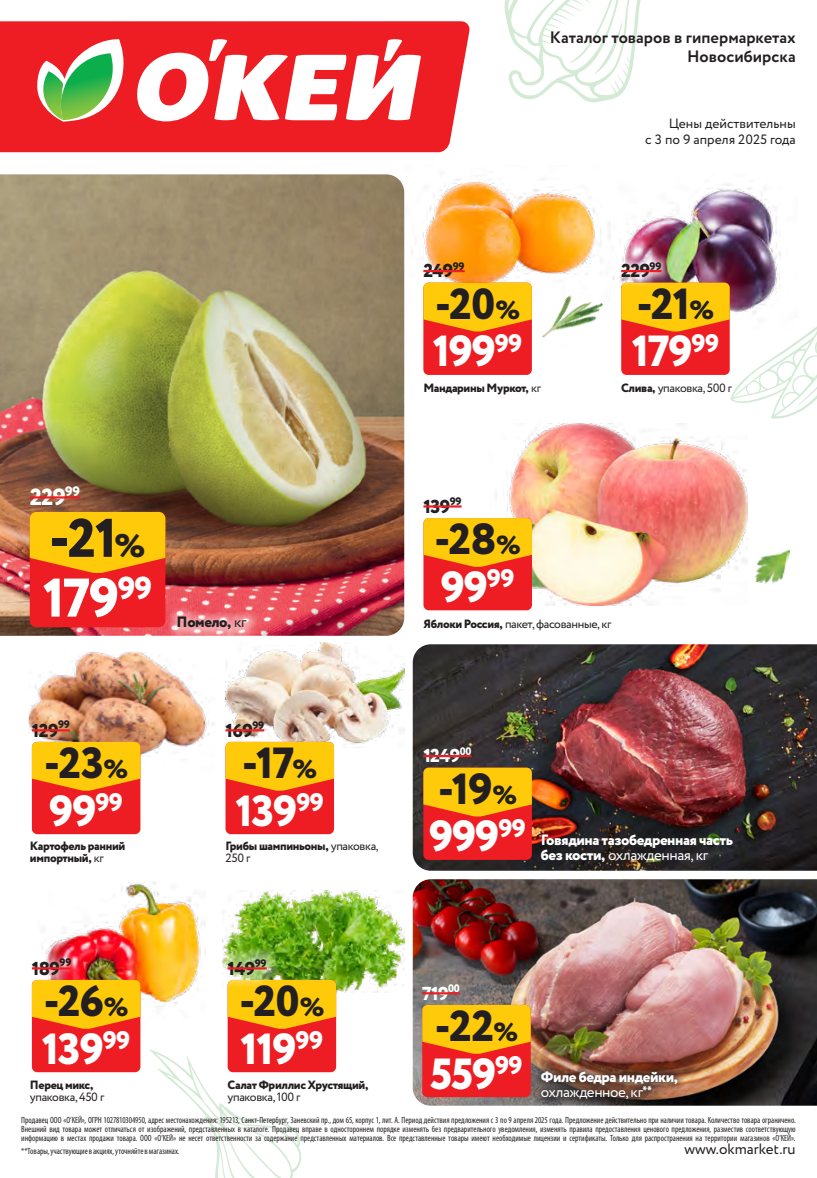
<style>
.page{position:relative;width:817px;height:1178px;background:#fff}
.page>*{position:absolute;margin:0;border:0;box-sizing:border-box;transform-origin:0 0}
.t1{font:800 54.3px "Circe";color:#231f20}
.t2{font:800 54.3px "Circe";color:#fff}
.t3{font:800 43.5px "Circe";letter-spacing:-.03em;color:#fff}
.t4{font:800 43.5px "Circe";letter-spacing:-.015em;color:#231f20}
.t5{font:800 31.65px "Circe";color:#fff}
.t6{font:800 23.4px "Circe";color:#fff}
.t7{font:800 18.75px "Circe";letter-spacing:-.03em;color:#231f20}
.t8{font:800 18.75px "Circe";letter-spacing:-.03em;color:#fff}
.t9{font:700 16.5px/19.8px "Circe";color:#231f20;text-align:right}
.t10{font:800 15px/15px "Circe";letter-spacing:-.03em;color:#fff}
.t11{font:15px "Circe";color:#231f20}
.t12{font:800 15px "Circe";letter-spacing:-.03em;color:#231f20}
.t13{font:13.5px/16.2px "Circe";color:#231f20;text-align:right}
.t14{font:800 12px/12px "Circe";letter-spacing:-.03em;color:#231f20}
.t15{font:12px "Circe";letter-spacing:-.03em;color:#231f20}
.t16{font:condensed 9px/9px "Myriad Pro";color:#231f20;text-align:justify;scale:.95 1}
.s1{font-size:32.7px}
.s2{font-weight:400}
.s3{font-size:26.1px}
.s4{font-weight:800}
.s5{font-family:"PT Sans";font-weight:700;font-stretch:condensed}
</style>
<div class="page">
<img style="left:542px;top:302px;width:61px;height:36px">
<img style="left:755px;top:549px;width:35px;height:35px">
<svg style="left:504px;top:0;width:137px;height:103px"></svg>
<svg style="left:149px;top:1049px;width:154px;height:129px"></svg>
<img style="left:412px;top:644px;width:404px;height:227px">
<img style="left:412px;top:879px;width:404px;height:227px">
<div style="left:423px;top:768px;width:108px;height:92px;background:#ee1d23;border-radius:5px"></div>
<svg style="left:423px;top:768px;width:108px;height:49px;background:#fbb30d"></svg>
<hr style="left:423px;top:755px;width:36px;height:2px;background:#ee1d23">
<svg style="left:459px;top:755px;width:12px;height:2px"></svg>
<div style="left:422px;top:1005px;width:108px;height:92px;background:#ee1d23;border-radius:5px"></div>
<svg style="left:422px;top:1005px;width:108px;height:49px;background:#fbb40d"></svg>
<hr style="left:422px;top:992px;width:26px;height:2px;background:#ee1d23">
<svg style="left:448px;top:992px;width:11px;height:2px"></svg>
<div style="left:532px;top:1062px;width:154px;height:46px;background:#231f20;opacity:.75"></div>
<img style="left:0;top:174px;width:404px;height:462px">
<img style="left:222px;top:890px;width:182px;height:102px">
<img style="left:423px;top:179px;width:179px;height:123px">
<img style="left:507px;top:423px;width:240px;height:182px">
<img style="left:225px;top:643px;width:179px;height:105px">
<img style="left:28px;top:651px;width:187px;height:127px">
<svg style="left:168px;top:606px;width:89px;height:30px;background:#f28890"></svg>
<div style="left:30px;top:512px;width:135px;height:115px;background:#ee1d23;border-radius:7px"></div>
<svg style="left:30px;top:512px;width:135px;height:61px;background:#fbb50c"></svg>
<hr style="left:30px;top:496px;width:35px;height:2px;background:#ee1d23">
<svg style="left:65px;top:496px;width:15px;height:2px"></svg>
<div style="left:227px;top:980px;width:109px;height:92px;background:#ee1d23;border-radius:5px"></div>
<svg style="left:227px;top:980px;width:109px;height:49px;background:#fbb30e"></svg>
<img style="left:222px;top:946px;width:57px;height:41px">
<hr style="left:227px;top:967px;width:28px;height:2px;background:#ee1d23">
<svg style="left:255px;top:967px;width:12px;height:2px"></svg>
<div style="left:423px;top:283px;width:108px;height:92px;background:#ee1d23;border-radius:5px"></div>
<svg style="left:423px;top:283px;width:108px;height:49px;background:#fbb40d"></svg>
<hr style="left:423px;top:270px;width:30px;height:2px;background:#ee1d23">
<svg style="left:453px;top:270px;width:11px;height:2px"></svg>
<img style="left:42px;top:882px;width:163px;height:146px">
<div style="left:32px;top:980px;width:108px;height:92px;background:#ee1d23;border-radius:5px"></div>
<svg style="left:32px;top:980px;width:108px;height:49px;background:#fbb40d"></svg>
<div style="left:23px;top:949px;width:58px;height:35px;background:#fff;opacity:.75"></div>
<hr style="left:32px;top:967px;width:27px;height:2px;background:#ee1d23">
<svg style="left:60px;top:967px;width:11px;height:2px"></svg>
<div style="left:423px;top:518px;width:109px;height:92px;background:#ee1d23;border-radius:5px"></div>
<svg style="left:423px;top:518px;width:109px;height:49px;background:#fcb50e"></svg>
<hr style="left:423px;top:505px;width:26px;height:2px;background:#ee1d23">
<svg style="left:449px;top:505px;width:12px;height:2px"></svg>
<div style="left:225px;top:742px;width:109px;height:92px;background:#ee1d23;border-radius:5px"></div>
<svg style="left:225px;top:742px;width:109px;height:49px;background:#fcb50e"></svg>
<hr style="left:225px;top:729px;width:27px;height:2px;background:#ee1d23">
<svg style="left:252px;top:729px;width:12px;height:2px"></svg>
<img style="left:609px;top:184px;width:172px;height:86px">
<div style="left:611px;top:252px;width:60px;height:35px;background:#fff;opacity:.75"></div>
<svg style="left:621px;top:270px;width:195px;height:149px"></svg>
<div style="left:32px;top:742px;width:108px;height:92px;background:#ee1d23;border-radius:5px"></div>
<svg style="left:32px;top:742px;width:108px;height:49px;background:#fcb50d"></svg>
<hr style="left:32px;top:729px;width:26px;height:2px;background:#ee1d23">
<svg style="left:58px;top:729px;width:12px;height:2px"></svg>
<div style="left:0;top:21px;width:469px;height:131px;background:#ee1d23"></div>
<svg style="left:136px;top:39px;width:285px;height:82px"></svg>
<svg style="left:37px;top:38px;width:87px;height:84px"></svg>
<h3 class="t9" style="left:550px;top:28px;width:247px">Каталог товаров в гипермаркетах<br>Новосибирска</h3>
<h3 class="t13" style="left:645px;top:115px;width:152px">Цены действительны<br>с 3 по 9 апреля 2025 года</h3>
<h3 class="t6" style="left:30px;top:481px;width:52px">229<sup>99</sup></h3>
<h1 class="t1" style="left:50px;top:501px;width:97px">-21<span class="s1">%</span></h1>
<h3 class="t5" style="left:118px;top:566px;width:36px">99</h3>
<h1 class="t2" style="left:43px;top:561px;width:78px">179</h1>
<h3 class="t12" style="left:177px;top:611px;width:71px">Помело, <span class="s2">кг</span></h3>
<h3 class="t7" style="left:32px;top:717px;width:39px">129<sup>99</sup></h3>
<h2 class="t4" style="left:44px;top:733px;width:85px">-23<span class="s3">%</span></h2>
<h3 class="t7" style="left:225px;top:717px;width:40px">169<sup>99</sup></h3>
<h2 class="t4" style="left:242px;top:733px;width:76px">-17<span class="s3">%</span></h2>
<h2 class="t3" style="left:49px;top:781px;width:75px">99<sup>99</sup></h2>
<h2 class="t3" style="left:235px;top:781px;width:90px">139<sup>99</sup></h2>
<h3 class="t14" style="left:30px;top:840px;width:97px">Картофель ранний импортный, <span class="s2">кг</span></h3>
<h3 class="t14" style="left:225px;top:840px;width:154px">Грибы шампиньоны, <span class="s2">упаковка,<br>250 г</span></h3>
<h3 class="t7" style="left:32px;top:955px;width:41px">189<sup>99</sup></h3>
<h2 class="t4" style="left:44px;top:971px;width:86px">-26<span class="s3">%</span></h2>
<h3 class="t7" style="left:227px;top:955px;width:41px">149<sup>99</sup></h3>
<h2 class="t4" style="left:239px;top:971px;width:87px">-20<span class="s3">%</span></h2>
<h2 class="t3" style="left:42px;top:1019px;width:90px">139<sup>99</sup></h2>
<h2 class="t3" style="left:240px;top:1019px;width:84px">119<sup>99</sup></h2>
<h3 class="t14" style="left:30px;top:1079px;width:65px">Перец микс,</h3>
<h3 class="t15" style="left:30px;top:1088px;width:76px">упаковка, 450 г</h3>
<h3 class="t14" style="left:227px;top:1079px;width:142px">Салат Фриллис Хрустящий,</h3>
<h3 class="t15" style="left:227px;top:1088px;width:74px">упаковка, 100 г</h3>
<h3 class="t7" style="left:423px;top:258px;width:43px">249<sup>99</sup></h3>
<h2 class="t4" style="left:435px;top:274px;width:87px">-20<span class="s3">%</span></h2>
<h3 class="t7" style="left:621px;top:258px;width:42px">229<sup>99</sup></h3>
<h2 class="t4" style="left:636px;top:274px;width:79px">-21<span class="s3">%</span></h2>
<h2 class="t3" style="left:432px;top:322px;width:91px">199<sup>99</sup></h2>
<h2 class="t3" style="left:631px;top:322px;width:89px">179<sup>99</sup></h2>
<h3 class="t14" style="left:423px;top:383px;width:119px">Мандарины Муркот, <span class="s2">кг</span></h3>
<h3 class="t15" style="left:621px;top:380px;width:112px"><span class="s4">Слива,</span> упаковка, 500 г</h3>
<h3 class="t7" style="left:423px;top:494px;width:40px">139<sup>99</sup></h3>
<h2 class="t4" style="left:434px;top:510px;width:88px">-28<span class="s3">%</span></h2>
<h2 class="t3" style="left:441px;top:557px;width:75px">99<sup>99</sup></h2>
<h3 class="t15" style="left:423px;top:616px;width:189px"><span class="s4">Яблоки Россия,</span> пакет, фасованные, кг</h3>
<h3 class="t8" style="left:423px;top:743px;width:49px">1249<sup>00</sup></h3>
<h2 class="t4" style="left:438px;top:759px;width:81px">-19<span class="s3">%</span></h2>
<h2 class="t3" style="left:429px;top:807px;width:98px">999<sup>99</sup></h2>
<h3 class="t10" style="left:540px;top:833px;width:193px">Говядина тазобедренная часть без кости, <span class="s2">охлажденная, кг</span></h3>
<h3 class="t8" style="left:422px;top:980px;width:39px">719<sup>00</sup></h3>
<h2 class="t4" style="left:435px;top:996px;width:85px">-22<span class="s3">%</span></h2>
<h2 class="t3" style="left:430px;top:1044px;width:94px">559<sup>99</sup></h2>
<h3 class="t10" style="left:540px;top:1070px;width:139px">Филе бедра индейки, <span class="s2">охлажденное, кг</span><span class="s5">**</span></h3>
<p class="t16" style="left:21px;top:1116px;width:816px">Продавец ООО «О’КЕЙ», ОГРН 1027810304950, адрес местонахождения: 195213, Санкт-Петербург, Заневский пр., дом 65, корпус 1, лит. А. Период действия предложения с 3 по 9 апреля 2025 года. Предложение действительно при наличии товара. Количество товара ограничено.<br>Внешний вид товара может отличаться от изображений, представленных в каталоге. Продавец вправе в одностороннем порядке изменять без предварительного уведомления, изменять правила предоставления ценового предложения, разместив соответствующую информацию в местах продажи товара. ООО «О’КЕЙ» не несет ответственности за содержание представленных материалов. Все представленные товары имеют необходимые лицензии и сертификаты. Только для распространения на территории магазинов «О’КЕЙ».</p>
<p class="t16" style="left:21px;top:1147px;width:168px">**Товары, участвующие в акциях, уточняйте в магазинах.</p>
<h3 class="t11" style="left:684px;top:1139px;width:113px">www.okmarket.ru</h3>
</div>
